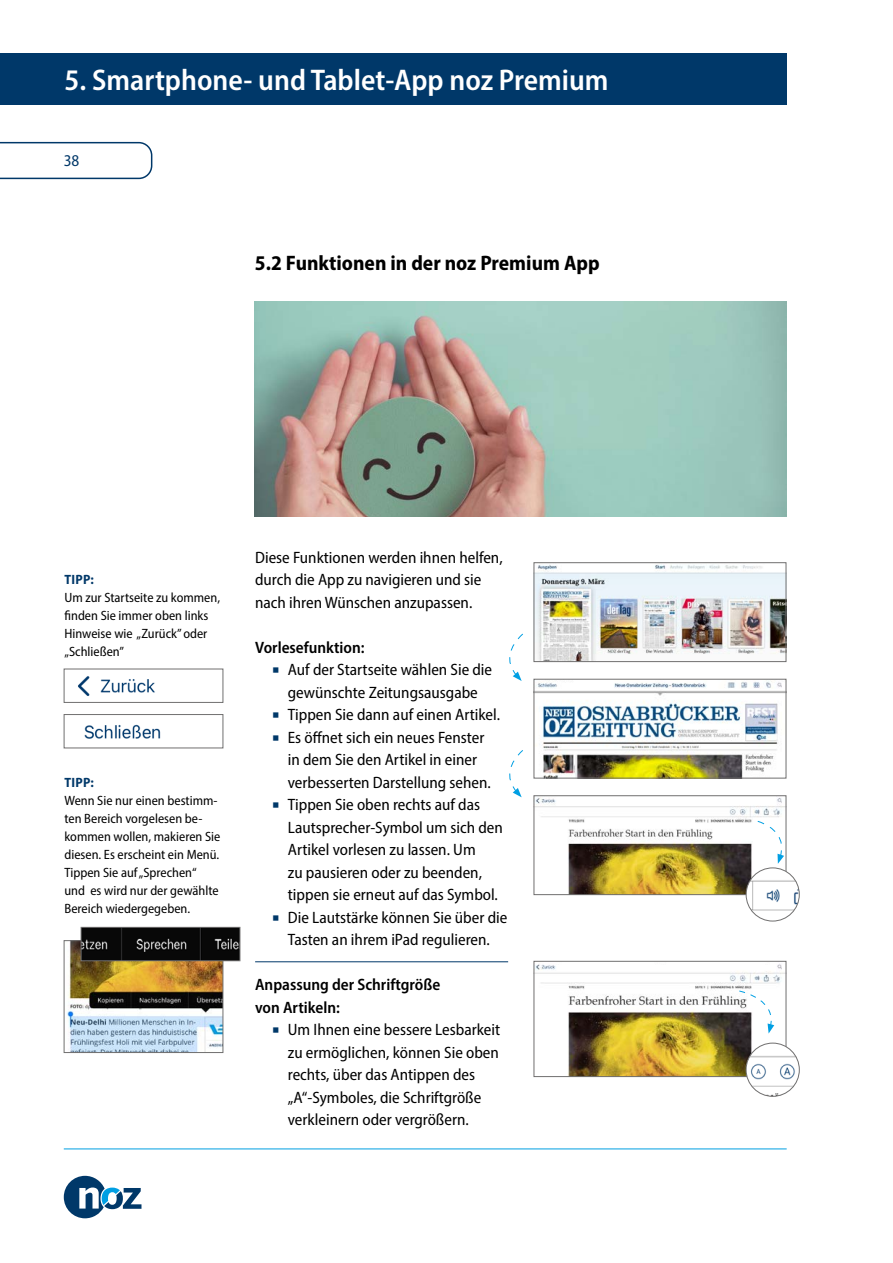
<style>
.page{position:relative;width:893px;height:1263px;background:#fff}
.page>*{position:absolute;margin:0;border:0;box-sizing:border-box;transform-origin:0 0}
.t1{font:600 semi-condensed 30px "Myriad Pro";color:#fff}
.t2{font:700 semi-condensed 21px "Myriad Pro";color:#000}
.t3{font:semi-condensed 16.5px/22.5px "Myriad Pro";color:#000}
.t4{font:600 semi-condensed 16.5px/22.5px "Myriad Pro";color:#000}
.t5{font:semi-condensed 16.5px "Myriad Pro";color:#003869}
.t6{font:semi-condensed 13.5px/18px "Myriad Pro";color:#000}
.t7{font:700 semi-condensed 13.5px "Myriad Pro";letter-spacing:.02em;color:#003869}
.s1{color:#003869}
</style>
<div class="page">
<svg style="left:0;top:141px;width:153px;height:39px"></svg>
<svg style="left:64px;top:1176px;width:77px;height:42px"></svg>
<hr style="left:64px;top:1148px;width:723px;height:1px;background:#009fe3">
<div style="left:0;top:54px;width:787px;height:51px;background:#003869"></div>
<img style="left:255px;top:301px;width:531px;height:216px">
<hr style="left:255px;top:961px;width:253px;height:1px;background:#003869">
<svg style="left:509px;top:633px;width:14px;height:48px"></svg>
<svg style="left:509px;top:750px;width:14px;height:47px"></svg>
<img style="left:536px;top:564px;width:248px;height:96px">
<div style="left:534px;top:562px;width:252px;height:100px;border:1px solid #706f6f"></div>
<img style="left:536px;top:681px;width:248px;height:95px">
<div style="left:534px;top:679px;width:252px;height:99px;border:1px solid #706f6f"></div>
<img style="left:536px;top:797px;width:248px;height:96px">
<div style="left:534px;top:795px;width:252px;height:100px;border:1px solid #706f6f"></div>
<img style="left:536px;top:964px;width:248px;height:111px">
<div style="left:534px;top:961px;width:252px;height:116px;border:1px solid #706f6f"></div>
<img style="left:84px;top:724px;width:77px;height:15px">
<div style="left:64px;top:714px;width:159px;height:34px;border:1px solid #706f6f"></div>
<img style="left:67px;top:942px;width:154px;height:109px">
<div style="left:64px;top:940px;width:159px;height:113px;border:1px solid #706f6f"></div>
<img style="left:78px;top:676px;width:77px;height:20px">
<div style="left:64px;top:669px;width:159px;height:34px;border:1px solid #706f6f"></div>
<img style="left:83px;top:929px;width:155px;height:30px">
<div style="left:81px;top:927px;width:159px;height:34px;border:1px solid #706f6f"></div>
<img style="left:746px;top:1043px;width:53px;height:53px;border-radius:27px">
<div style="left:746px;top:1043px;width:53px;height:53px;border:1px solid #706f6f;border-radius:50%"></div>
<img style="left:746px;top:868px;width:53px;height:53px;border-radius:27px">
<div style="left:746px;top:868px;width:53px;height:53px;border:1px solid #706f6f;border-radius:50%"></div>
<svg style="left:757px;top:820px;width:29px;height:44px"></svg>
<svg style="left:738px;top:990px;width:37px;height:43px"></svg>
<h1 class="t1" style="left:65px;top:61px;width:545px">5. Smartphone- und Tablet-App noz Premium</h1>
<p class="t5" style="left:64px;top:151px;width:17px">38</p>
<p class="t2" style="left:255px;top:249px;width:346px">5.2 Funktionen in der noz Premium App</p>
<p class="t7" style="left:65px;top:571px;width:31px">TIPP:</p>
<p class="t6" style="left:64px;top:589px;width:157px">Um zur Startseite zu kommen, finden Sie immer oben links<br>Hinweise wie „Zurück” oder „Schließen”</p>
<p class="t7" style="left:65px;top:774px;width:31px">TIPP:</p>
<p class="t6" style="left:64px;top:791px;width:157px">Wenn Sie nur einen bestimm&shy;ten Bereich vorgelesen be&shy;kommen wollen, makieren Sie diesen. Es erscheint ein Menü.<br>Tippen Sie auf „Sprechen“ und es wird nur der gewählte<br>Bereich wiedergegeben.</p>
<p class="t3" style="left:255px;top:546px;width:249px">Diese Funktionen werden ihnen helfen, durch die App zu navigieren und sie nach ihren Wünschen anzupassen.</p>
<p class="t4" style="left:255px;top:635px;width:111px">Vorlesefunktion:</p>
<p class="t3" style="left:272px;top:658px;width:222px;text-align:center"><span class="s1">○</span> Auf der Startseite wählen Sie die gewünschte Zeitungsausgabe</p>
<p class="t3" style="left:272px;top:703px;width:229px"><span class="s1">○</span> Tippen Sie dann auf einen Artikel.</p>
<p class="t3" style="left:288px;top:726px;width:204px;text-indent:-16px"><span class="s1">○</span> Es öffnet sich ein neues Fenster in dem Sie den Artikel in einer verbesserten Darstellung sehen.</p>
<p class="t3" style="left:288px;top:793px;width:217px;text-indent:-16px"><span class="s1">○</span> Tippen Sie oben rechts auf das<br>Lautsprecher-Symbol um sich den<br>Artikel vorlesen zu lassen. Um<br>zu pausieren oder zu beenden, tippen sie erneut auf das Symbol.</p>
<p class="t3" style="left:272px;top:906px;width:237px;text-align:center"><span class="s1">○</span> Die Lautstärke können Sie über die<br>Tasten an ihrem iPad regulieren.</p>
<p class="t4" style="left:255px;top:973px;width:187px">Anpassung der Schriftgröße von Artikeln:</p>
<p class="t3" style="left:288px;top:1018px;width:214px;text-indent:-16px"><span class="s1">○</span> Um Ihnen eine bessere Lesbarkeit zu ermöglichen, können Sie oben rechts, über das Antippen des „A“-Symboles, die Schriftgröße verkleinern oder vergrößern.</p>
</div>
